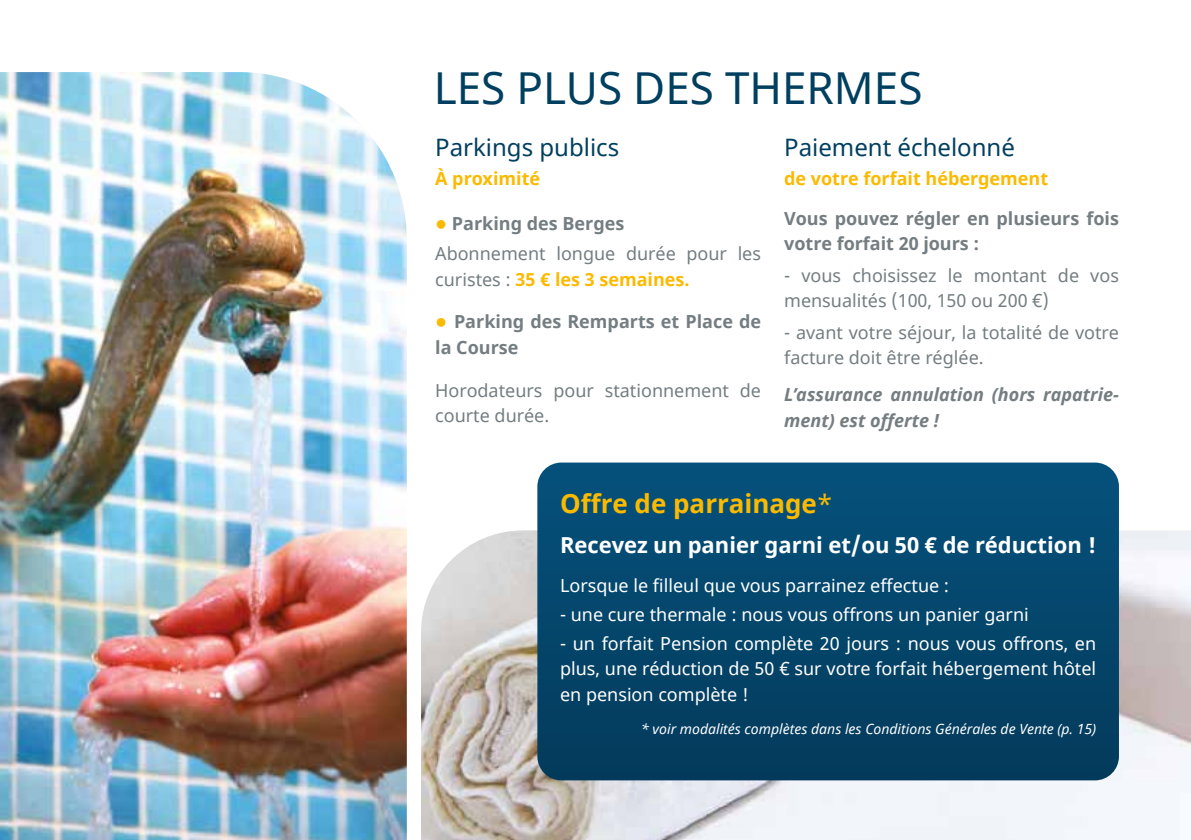
<style>
.page{position:relative;width:1191px;height:840px;background:#fff}
.page>*{position:absolute;margin:0;border:0;box-sizing:border-box;transform-origin:0 0}
.t1{font:44px "Noto Sans";color:#003f60}
.t2{font:700 26px "Noto Sans";color:#fbba00}
.t3{font:24px "Noto Sans";color:#003f60}
.t4{font:700 22px "Noto Sans";color:#fff}
.t5{font:18px/25.6px "Noto Sans";color:#fff;text-align:justify}
.t6{font:18px/25.6px "Noto Sans";color:#747d81}
.t7{font:700 18px/25.6px "Noto Sans";color:#747d81}
.t8{font:700 18px "Noto Sans";color:#fbba00}
.t9{font:italic 700 18px/25.6px "Noto Sans";color:#747d81}
.t10{font:italic 14px "Noto Sans";color:#fff}
.s1{font-weight:700;font-size:20px;color:#fbba00}
.s2{font-weight:700}
.s3{font-weight:400;color:#747d81}
.s4{font-size:20px;color:#fbba00}
.s5{font-weight:400}
</style>
<div class="page">
<img style="left:421px;top:530px;width:769px;height:309px">
<svg style="left:1190px;top:530px;width:1px;height:262px"></svg>
<img style="left:0;top:72px;width:407px;height:767px">
<svg style="left:537px;top:462px;width:582px;height:318px;background:#05466c"></svg>
<h1 class="t1" style="left:434px;top:58px;width:490px">LES PLUS DES THERMES</h1>
<h3 class="t3" style="left:435px;top:130px;width:185px">Parkings publics</h3>
<p class="t8" style="left:435px;top:166px;width:106px">À proximité</p>
<p class="t6" style="left:435px;top:209px;width:327px;line-height:29.6px"><span class="s1">●</span> <span class="s2">Parking des Berges<br></span>Abonnement longue durée pour les</p>
<p class="t8" style="left:435px;top:266px;width:256px"><span class="s3">curistes :</span> 35 € les 3 semaines.</p>
<p class="t7" style="left:435px;top:309px;width:327px"><span class="s4">●</span> Parking des Remparts et Place de la Course</p>
<p class="t6" style="left:435px;top:377px;width:327px">Horodateurs pour stationnement de courte durée.</p>
<h3 class="t3" style="left:784px;top:130px;width:232px">Paiement échelonné</h3>
<p class="t8" style="left:784px;top:166px;width:265px">de votre forfait hébergement</p>
<p class="t7" style="left:784px;top:206px;width:336px">Vous pouvez régler en plusieurs fois votre forfait 20 jours :</p>
<p class="t6" style="left:784px;top:263px;width:336px">- vous choisissez le montant de vos mensualités (100, 150 ou 200 €)</p>
<p class="t6" style="left:784px;top:319px;width:336px">- avant votre séjour, la totalité de votre facture doit être réglée.</p>
<p class="t9" style="left:784px;top:381px;width:336px">L’assurance annulation (hors rapatrie&shy;ment) est offerte !</p>
<h2 class="t2" style="left:560px;top:485px;width:274px">Offre de parrainage<span class="s5">*</span></h2>
<p class="t4" style="left:560px;top:529px;width:537px">Recevez un panier garni et/ou 50 € de réduction !</p>
<p class="t5" style="left:560px;top:572px;width:391px">Lorsque le filleul que vous parrainez effectue :</p>
<p class="t5" style="left:560px;top:601px;width:470px">- une cure thermale : nous vous offrons un panier garni</p>
<p class="t5" style="left:560px;top:630px;width:538px">- un forfait Pension complète 20 jours : nous vous offrons, en plus, une réduction de 50 € sur votre forfait hébergement hôtel en pension complète !</p>
<p class="t10" style="left:641px;top:718px;width:456px">* voir modalités complètes dans les Conditions Générales de Vente (p. 15)</p>
</div>
